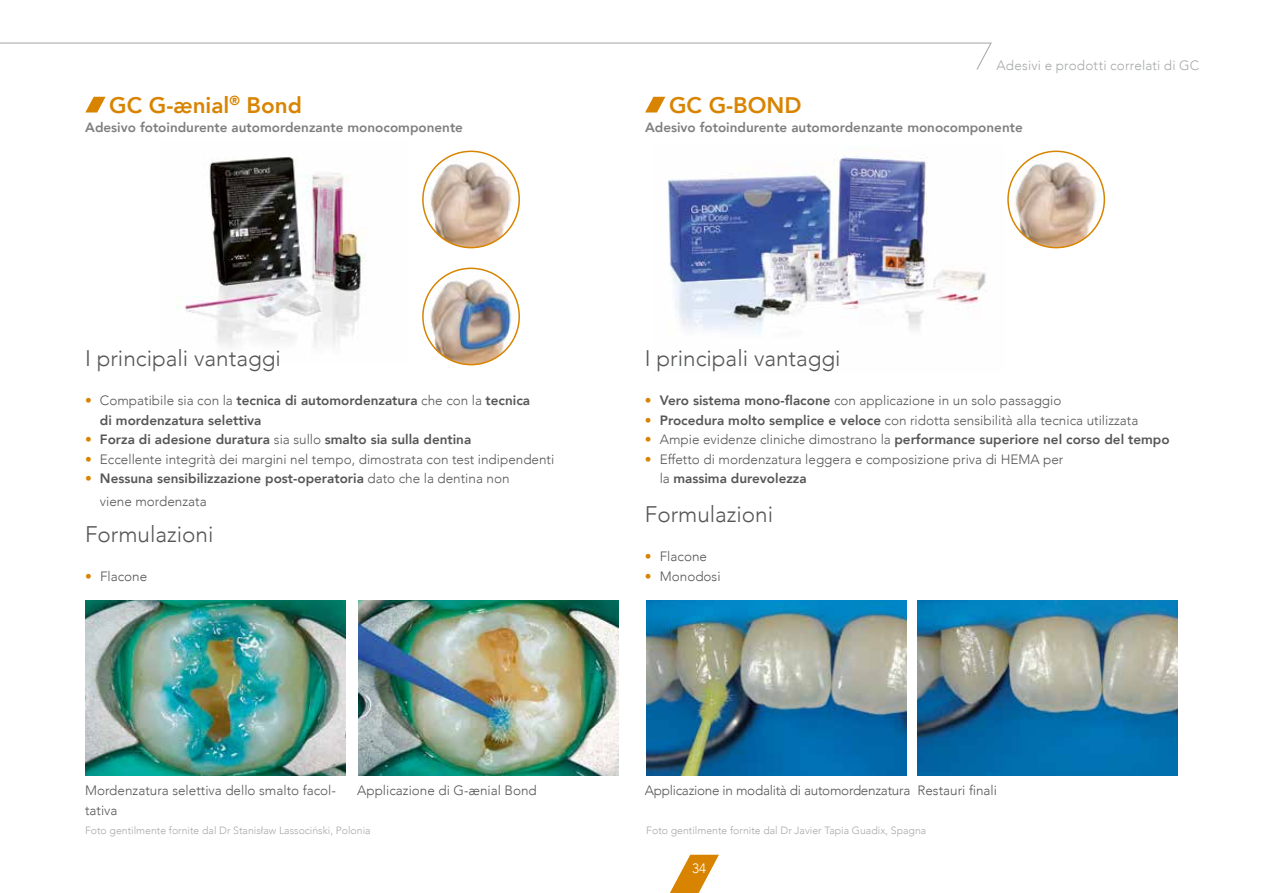
<style>
.page{position:relative;width:1263px;height:893px;background:#fff}
.page>*{position:absolute;margin:0;border:0;box-sizing:border-box;transform-origin:0 0}
.t1{font:300 22.5px "Avenir";color:#555756}
.t2{font:800 22.5px "Avenir";color:#d88400}
.t3{font:300 13.5px/19.5px "Avenir";color:#555756}
.t4{font:800 13.5px/19.5px "Avenir";color:#555756}
.t5{font:800 13.5px "Avenir";color:#7d7f7e}
.t6{font:300 13.5px "Avenir";letter-spacing:-.02em;color:#555756}
.t7{font:300 13.5px "Avenir";letter-spacing:.015em;color:#a7a9a9}
.t8{font:300 13.5px "Avenir";color:#fff}
.t9{font:300 10.5px "Avenir";color:#a7a9a9}
.s1{color:#d88400}
.s2{font-weight:300}
.s3{font-weight:800;color:#d88400}
.s4{font-weight:800}
</style>
<div class="page">
<svg style="left:670px;top:855px;width:49px;height:38px"></svg>
<img style="left:177px;top:157px;width:190px;height:191px">
<img style="left:668px;top:157px;width:319px;height:178px">
<img style="left:85px;top:600px;width:260px;height:176px">
<svg style="left:85px;top:97px;width:21px;height:16px"></svg>
<img style="left:358px;top:600px;width:260px;height:176px">
<img style="left:646px;top:600px;width:260px;height:176px">
<img style="left:918px;top:600px;width:260px;height:176px">
<img style="left:423px;top:151px;width:96px;height:97px;border-radius:48px">
<div style="left:422px;top:151px;width:98px;height:97px;border:2px solid #d88400;border-radius:50%"></div>
<img style="left:423px;top:268px;width:96px;height:97px;border-radius:48px">
<div style="left:422px;top:268px;width:98px;height:97px;border:2px solid #d88400;border-radius:50%"></div>
<svg style="left:645px;top:97px;width:20px;height:16px"></svg>
<img style="left:1008px;top:151px;width:96px;height:97px;border-radius:48px">
<div style="left:1007px;top:151px;width:98px;height:97px;border:2px solid #d88400;border-radius:50%"></div>
<svg style="left:0;top:42px;width:992px;height:28px"></svg>
<h1 class="t2" style="left:109px;top:87px;width:194px">GC G-ænial<sup>®</sup> Bond</h1>
<p class="t5" style="left:85px;top:117px;width:379px">Adesivo fotoindurente automordenzante monocomponente</p>
<h1 class="t1" style="left:85px;top:345px;width:197px">I principali vantaggi</h1>
<p class="t4" style="left:100px;top:391px;width:432px;text-indent:-15px"><span class="s1">•</span> <span class="s2">Compatibile sia con la</span> tecnica di automordenzatura <span class="s2">che con la</span> tecnica di mordenzatura selettiva</p>
<p class="t4" style="left:85px;top:430px;width:388px"><span class="s1">•</span> Forza di adesione duratura <span class="s2">sia sullo</span> smalto sia sulla dentina</p>
<p class="t3" style="left:85px;top:449px;width:471px"><span class="s3">•</span> Eccellente integrità dei margini nel tempo, dimostrata con test indipendenti</p>
<p class="t4" style="left:100px;top:467px;width:411px;line-height:22.5px;text-indent:-15px"><span class="s1">•</span> Nessuna sensibilizzazione post-operatoria <span class="s2">dato che la dentina non viene mordenzata</span></p>
<h1 class="t1" style="left:85px;top:520px;width:130px">Formulazioni</h1>
<p class="t3" style="left:85px;top:566px;width:64px"><span class="s3">•</span> Flacone</p>
<p class="t7" style="left:996px;top:57px;width:204px">Adesivi e prodotti correlati di GC</p>
<h1 class="t2" style="left:669px;top:87px;width:134px">GC G-BOND</h1>
<p class="t5" style="left:645px;top:117px;width:379px">Adesivo fotoindurente automordenzante monocomponente</p>
<h1 class="t1" style="left:645px;top:345px;width:197px">I principali vantaggi</h1>
<p class="t3" style="left:645px;top:391px;width:418px"><span class="s3">•</span> <span class="s4">Vero sistema mono-flacone</span> con applicazione in un solo passaggio</p>
<p class="t3" style="left:645px;top:410px;width:495px"><span class="s3">•</span> <span class="s4">Procedura molto semplice e veloce</span> con ridotta sensibilità alla tecnica utilizzata</p>
<p class="t4" style="left:645px;top:430px;width:526px"><span class="s1">•</span> <span class="s2">Ampie evidenze cliniche dimostrano la</span> performance superiore nel corso del tempo</p>
<p class="t3" style="left:660px;top:449px;width:405px;text-indent:-15px"><span class="s3">•</span> Effetto di mordenzatura leggera e composizione priva di HEMA per la <span class="s4">massima durevolezza</span></p>
<h1 class="t1" style="left:645px;top:501px;width:130px">Formulazioni</h1>
<p class="t3" style="left:645px;top:547px;width:64px"><span class="s3">•</span> Flacone</p>
<p class="t3" style="left:645px;top:566px;width:77px"><span class="s3">•</span> Monodosi</p>
<p class="t3" style="left:357px;top:781px;width:181px">Applicazione di G-ænial Bond</p>
<p class="t3" style="left:917px;top:781px;width:81px">Restauri finali</p>
<p class="t3" style="left:85px;top:781px;width:252px">Mordenzatura selettiva dello smalto facol&shy;tativa</p>
<p class="t9" style="left:85px;top:824px;width:287px">Foto gentilmente fornite dal Dr Stanisław Lassociński, Polonia</p>
<p class="t6" style="left:645px;top:782px;width:267px">Applicazione in modalità di automordenzatura</p>
<p class="t9" style="left:646px;top:824px;width:281px">Foto gentilmente fornite dal Dr Javier Tapia Guadix, Spagna</p>
<p class="t8" style="left:692px;top:860px;width:16px">34</p>
</div>
